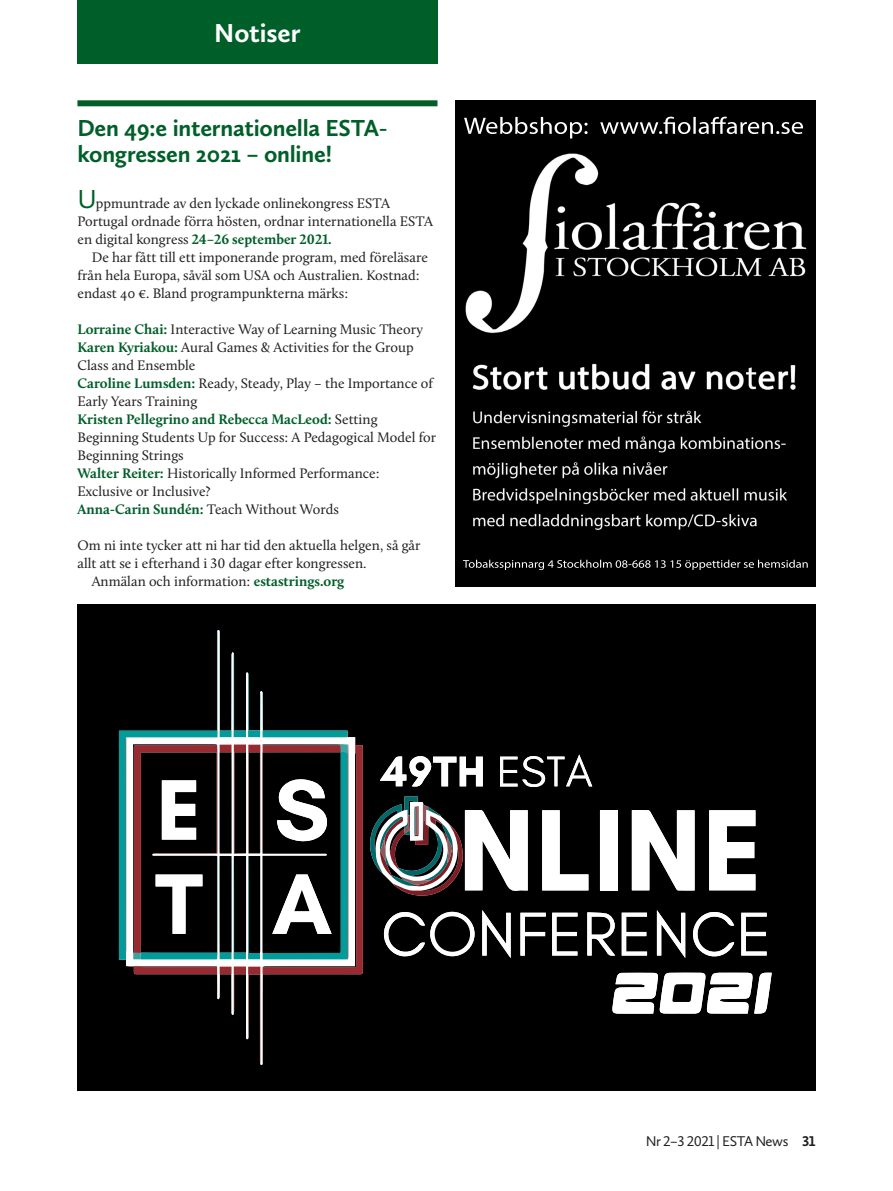
<style>
.page{position:relative;width:893px;height:1191px;background:#fff}
.page>*{position:absolute;margin:0;border:0;box-sizing:border-box;transform-origin:0 0}
.Sektionsrubrik__Ta_d{font:700 27px "Calluna Sans";letter-spacing:-.005em;color:#fff}
.Notisrubrik{font:700 24px/25.5px "Calluna Sans";letter-spacing:-.01em;color:#005f29}
.t1{font:14.7px "Calluna Sans";letter-spacing:-.03em;color:#231f20}
.Brödtext_utan_indrag{font:14.25px/18px "Calluna";color:#231f20}
.Brödtext{font:14.25px/18px "Calluna";color:#231f20}
.Brödtext_med_anfang{font:14.25px/18px "Calluna";color:#231f20}
.Brödtext_utan_indrag-2{font:700 14.25px "Calluna";color:#005f29}
.s1{font-family:"Calluna Sans";font-size:27px;color:#005f29}
.s2{font-weight:700;color:#005f29}
.s3{font-weight:400;color:#231f20}
.s4{font-weight:700}
</style>
<div class="page">
<div style="left:77px;top:0;width:360px;height:64px;background:#005f29"></div>
<div style="left:77px;top:604px;width:738px;height:486px;background:#000001"></div>
<svg style="left:119px;top:631px;width:653px;height:433px;background:#2d2d2e"></svg>
<img style="left:455px;top:100px;width:360px;height:486px">
<div style="left:77px;top:100px;width:360px;height:6px;background:#005f29"></div>
<p class="Sektionsrubrik__Ta_d" style="left:214px;top:16px;width:88px">Notiser</p>
<p class="Notisrubrik" style="left:77px;top:115px;width:312px">Den 49:e internationella ESTA&shy;kongressen 2021 – online!</p>
<p class="Brödtext_med_anfang" style="left:77px;top:194px;width:357px"><span class="s1">U</span>ppmuntrade av den lyckade onlinekongress ESTA<br>Portugal ordnade förra hösten, ordnar internationella ESTA en digital kongress <span class="s2">24–26 september 2021.</span></p>
<p class="Brödtext" style="left:77px;top:248px;width:352px;text-indent:14px">De har fått till ett imponerande program, med föreläsare från hela Europa, såväl som USA och Australien. Kostnad: endast 40 €. Bland programpunkterna märks:</p>
<p class="Brödtext_utan_indrag" style="left:77px;top:320px;width:347px"><span class="s2">Lorraine Chai:</span> Interactive Way of Learning Music Theory</p>
<p class="Brödtext_utan_indrag" style="left:77px;top:338px;width:338px"><span class="s2">Karen Kyriakou:</span> Aural Games &amp; Activities for the Group<br>Class and Ensemble</p>
<p class="Brödtext_utan_indrag" style="left:77px;top:374px;width:358px"><span class="s2">Caroline Lumsden:</span> Ready, Steady, Play – the Importance of<br>Early Years Training</p>
<p class="Brödtext_utan_indrag" style="left:77px;top:410px;width:360px"><span class="s2">Kristen Pellegrino and Rebecca MacLeod:</span> Setting<br>Beginning Students Up for Success: A Pedagogical Model for<br>Beginning Strings</p>
<p class="Brödtext_utan_indrag" style="left:77px;top:464px;width:304px"><span class="s2">Walter Reiter:</span> Historically Informed Performance:<br>Exclusive or Inclusive?</p>
<p class="Brödtext_utan_indrag-2" style="left:77px;top:501px;width:263px">Anna-Carin Sundén: <span class="s3">Teach Without Words</span></p>
<p class="Brödtext_utan_indrag" style="left:77px;top:536px;width:345px">Om ni inte tycker att ni har tid den aktuella helgen, så går allt att se i efterhand i 30 dagar efter kongressen.</p>
<p class="Brödtext" style="left:92px;top:572px;width:254px">Anmälan och information: <span class="s2">estastrings.org</span></p>
<p class="t1" style="left:646px;top:1132px;width:171px">Nr 2–3 2021 | ESTA News <span class="s4">31</span></p>
</div>
